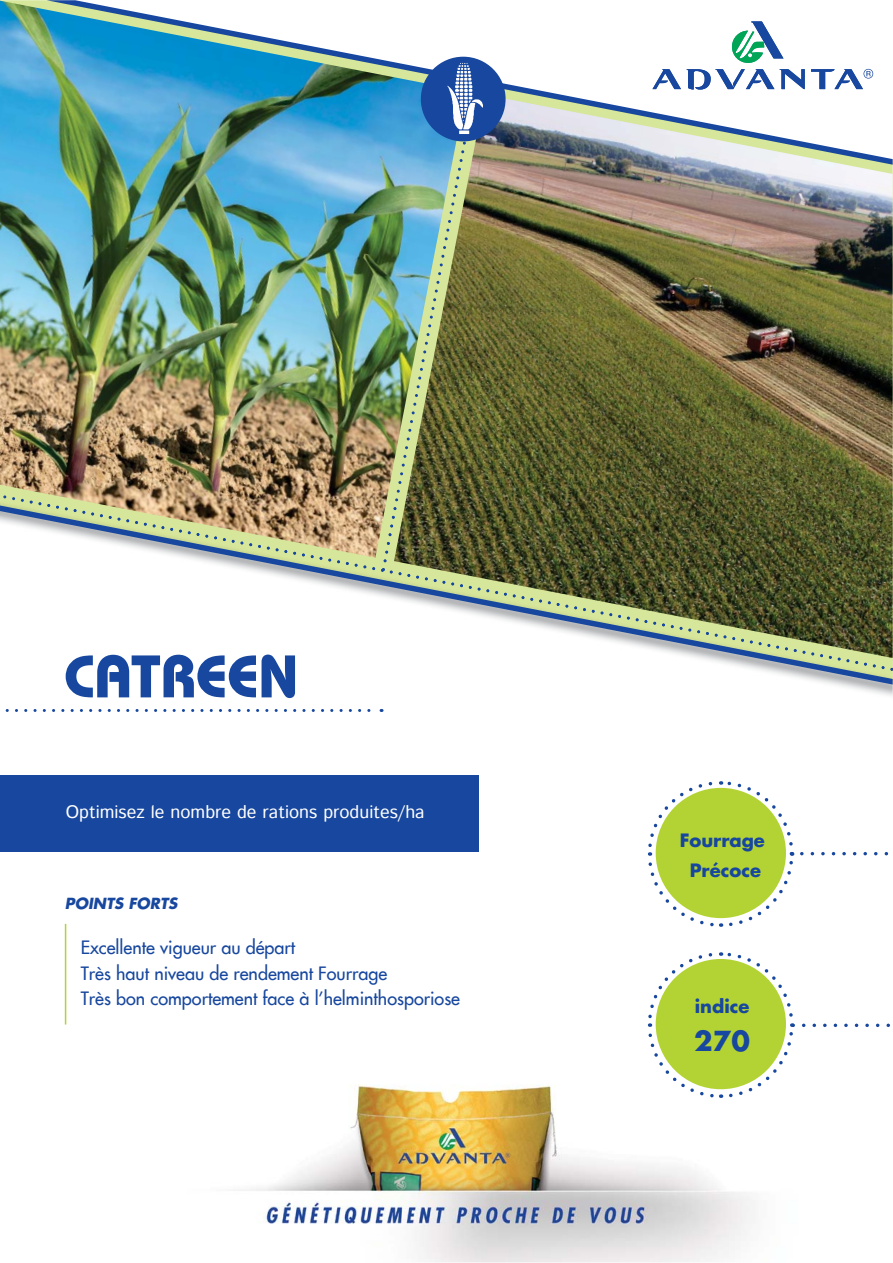
<style>
.page{position:relative;width:893px;height:1263px;background:#fff}
.page>*{position:absolute;margin:0;border:0;box-sizing:border-box;transform-origin:0 0}
.t1{font:700 60px "Bauhaus IT Cby BT";color:#17479e}
.t2{font:700 27px "Futura";color:#17479e}
.t3{font:18px/25.5px "Futura";color:#17479e}
.t4{font:18px "Istok Web";color:#fff}
.t5{font:700 18px/30px "Futura";color:#17479e;text-align:center}
.t6{font:italic 700 15px "Futura";color:#17479e}
</style>
<div class="page">
<svg style="left:189px;top:558px;width:704px;height:127px"></svg>
<svg style="left:47px;top:0;width:827px;height:95px"></svg>
<div style="left:0;top:775px;width:478px;height:76px;background:#17479e"></div>
<img style="left:239px;top:1084px;width:516px;height:179px">
<hr style="left:65px;top:924px;width:1px;height:101px;background:#b3d334">
<svg style="left:646px;top:952px;width:244px;height:148px"></svg>
<svg style="left:5px;top:709px;width:377px;height:3px"></svg>
<img style="left:0;top:1px;width:466px;height:557px">
<img style="left:394px;top:95px;width:499px;height:563px">
<div style="left:421px;top:57px;width:84px;height:84px;background:#17479e;border-radius:50%"></div>
<img style="left:383px;top:63px;width:100px;height:499px">
<svg style="left:802px;top:852px;width:87px;height:3px"></svg>
<svg style="left:647px;top:781px;width:148px;height:146px"></svg>
<h1 class="t1" style="left:64px;top:640px;width:236px">CATREEN</h1>
<p class="t4" style="left:66px;top:800px;width:360px">Optimisez le nombre de rations produites/ha</p>
<p class="t6" style="left:65px;top:896px;width:114px">POINTS FORTS</p>
<p class="t3" style="left:81px;top:936px;width:381px">Excellente vigueur au départ<br>Très haut niveau de rendement Fourrage<br>Très bon comportement face à l’helminthosporiose</p>
<p class="t5" style="left:680px;top:827px;width:87px">Fourrage<br>Précoce</p>
<p class="t5" style="left:695px;top:993px;width:56px">indice</p>
<h2 class="t2" style="left:694px;top:1030px;width:57px">270</h2>
</div>
